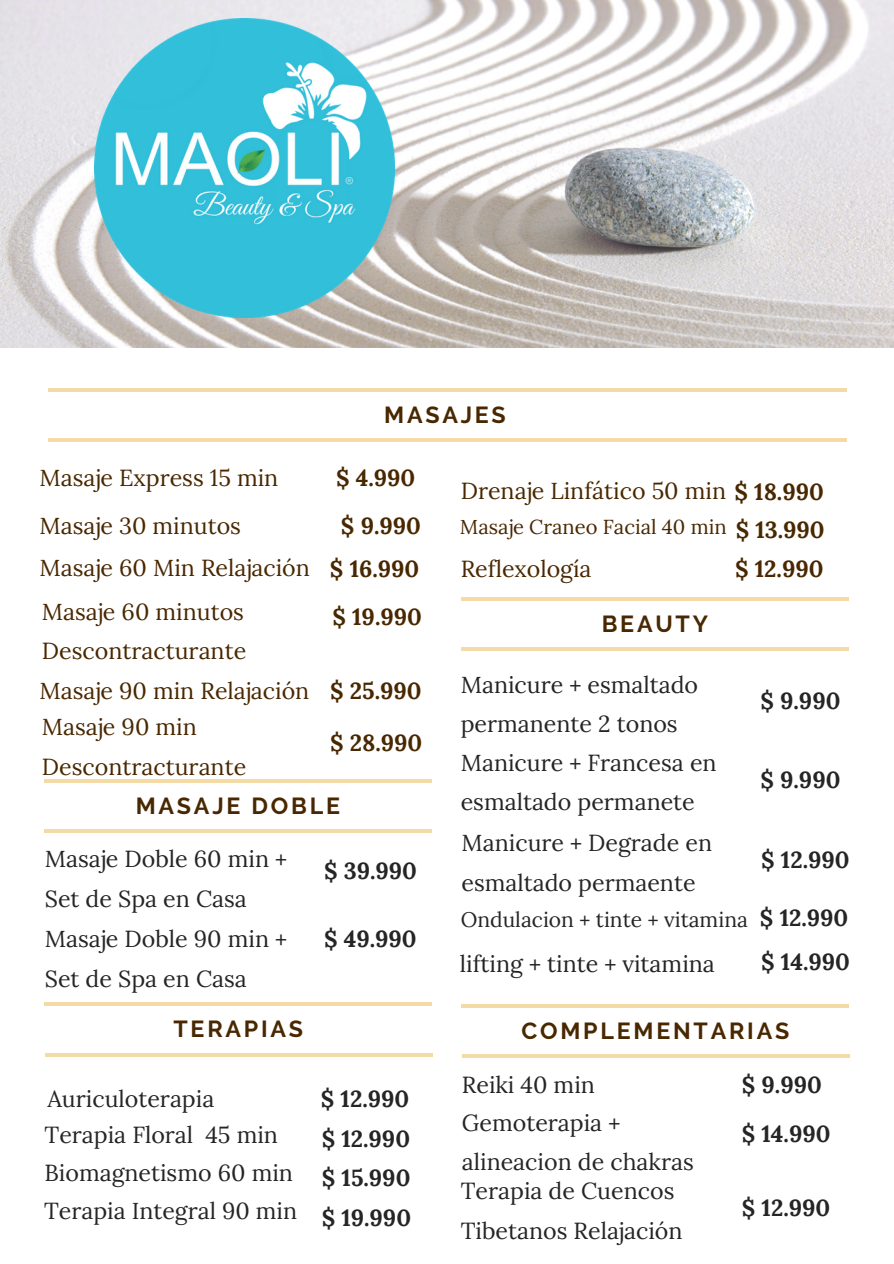
<style>
.page{position:relative;width:894px;height:1264px;background:#fff}
.page>*{position:absolute;margin:0;border:0;box-sizing:border-box;transform-origin:0 0}
.t1{font:23.25px/39.5px "Lora";color:#252525}
.t2{font:23.25px "Lora";color:#492801}
.t3{font:700 23.25px "Lora";color:#252525}
.t4{font:700 23.25px "Lora";color:#492801}
.t5{font:700 23.25px "Raleway";letter-spacing:.12em;color:#492801}
.t6{font:23.1px "Lora";color:#252525}
.t7{font:21px "Lora";color:#252525}
.t8{font:20.25px "Lora";color:#492801}
.s1{font-weight:700}
</style>
<div class="page">
<img style="left:0;top:0;width:893px;height:348px">
<hr style="left:48px;top:388px;width:798px;height:3px;background:#f4dba5">
<hr style="left:48px;top:438px;width:798px;height:3px;background:#f4dba5">
<hr style="left:44px;top:1002px;width:388px;height:4px;background:#f4dba5">
<svg style="left:45px;top:1053px;width:387px;height:3px"></svg>
<hr style="left:44px;top:779px;width:387px;height:4px;background:#f4dba5">
<hr style="left:44px;top:829px;width:388px;height:4px;background:#f4dba5">
<img style="left:94px;top:18px;width:300px;height:300px">
<hr style="left:461px;top:597px;width:387px;height:3px;background:#f4dba5">
<hr style="left:461px;top:647px;width:387px;height:4px;background:#f4dba5">
<hr style="left:461px;top:1004px;width:387px;height:3px;background:#f4dba5">
<hr style="left:461px;top:1054px;width:388px;height:3px;background:#f4dba5">
<p class="t5" style="left:384px;top:401px;width:123px">MASAJES</p>
<p class="t2" style="left:39px;top:463px;width:240px">Masaje Express 15 min</p>
<p class="t4" style="left:336px;top:463px;width:81px">$ 4.990</p>
<p class="t2" style="left:39px;top:510px;width:203px">Masaje 30 minutos</p>
<p class="t4" style="left:341px;top:510px;width:81px">$ 9.990</p>
<p class="t2" style="left:39px;top:552px;width:272px">Masaje 60 Min Relajación</p>
<p class="t4" style="left:330px;top:554px;width:91px">$ 16.990</p>
<p class="t2" style="left:42px;top:596px;width:203px">Masaje 60 minutos</p>
<p class="t2" style="left:42px;top:635px;width:206px">Descontracturante</p>
<p class="t2" style="left:39px;top:675px;width:271px">Masaje 90 min Relajación</p>
<p class="t2" style="left:42px;top:712px;width:156px">Masaje 90 min</p>
<p class="t2" style="left:42px;top:751px;width:206px">Descontracturante</p>
<p class="t4" style="left:332px;top:602px;width:91px">$ 19.990</p>
<p class="t4" style="left:330px;top:675px;width:93px">$ 25.990</p>
<p class="t4" style="left:330px;top:727px;width:94px">$ 28.990</p>
<p class="t5" style="left:136px;top:792px;width:206px">MASAJE DOBLE</p>
<p class="t1" style="left:45px;top:838px;width:244px">Masaje Doble 60 min +<br>Set de Spa en Casa</p>
<p class="t1" style="left:45px;top:919px;width:244px">Masaje Doble 90 min +<br>Set de Spa en Casa</p>
<p class="t3" style="left:324px;top:924px;width:94px">$ 49.990</p>
<p class="t3" style="left:324px;top:856px;width:94px">$ 39.990</p>
<p class="t5" style="left:173px;top:1015px;width:131px">TERAPIAS</p>
<p class="t1" style="left:47px;top:1078px;width:168px">Auriculoterapia</p>
<p class="t3" style="left:321px;top:1083px;width:90px">$ 12.990</p>
<p class="t1" style="left:44px;top:1114px;width:235px">Terapia Floral 45 min</p>
<p class="t3" style="left:321px;top:1123px;width:90px">$ 12.990</p>
<p class="t1" style="left:44px;top:1152px;width:250px">Biomagnetismo 60 min</p>
<p class="t3" style="left:322px;top:1162px;width:90px">$ 15.990</p>
<p class="t6" style="left:44px;top:1196px;width:254px">Terapia Integral 90 min</p>
<p class="t3" style="left:321px;top:1202px;width:91px">$ 19.990</p>
<p class="t2" style="left:460px;top:476px;width:364px">Drenaje Linfático 50 min <span class="s1">$ 18.990</span></p>
<p class="t8" style="left:460px;top:513px;width:268px">Masaje Craneo Facial 40 min</p>
<p class="t4" style="left:735px;top:515px;width:90px">$ 13.990</p>
<p class="t2" style="left:460px;top:554px;width:132px">Reflexología</p>
<p class="t4" style="left:735px;top:553px;width:90px">$ 12.990</p>
<p class="t5" style="left:601px;top:610px;width:108px">BEAUTY</p>
<p class="t1" style="left:460px;top:664px;width:239px">Manicure + esmaltado permanente 2 tonos</p>
<p class="t1" style="left:460px;top:742px;width:257px">Manicure + Francesa en esmaltado permanete</p>
<p class="t1" style="left:461px;top:823px;width:252px">Manicure + Degrade en esmaltado permaente</p>
<p class="t3" style="left:760px;top:685px;width:81px">$ 9.990</p>
<p class="t3" style="left:760px;top:764px;width:81px">$ 9.990</p>
<p class="t3" style="left:761px;top:845px;width:90px">$ 12.990</p>
<p class="t7" style="left:460px;top:905px;width:288px">Ondulacion + tinte + vitamina</p>
<p class="t3" style="left:759px;top:902px;width:90px">$ 12.990</p>
<p class="t1" style="left:460px;top:944px;width:256px">lifting + tinte + vitamina</p>
<p class="t3" style="left:761px;top:946px;width:90px">$ 14.990</p>
<p class="t5" style="left:521px;top:1016px;width:269px">COMPLEMENTARIAS</p>
<p class="t1" style="left:461px;top:1065px;width:135px">Reiki 40 min</p>
<p class="t3" style="left:741px;top:1069px;width:81px">$ 9.990</p>
<p class="t1" style="left:461px;top:1102px;width:233px">Gemoterapia + alineacion de chakras</p>
<p class="t3" style="left:741px;top:1118px;width:90px">$ 14.990</p>
<p class="t1" style="left:460px;top:1171px;width:223px">Terapia de Cuencos<br>Tibetanos Relajación</p>
<p class="t3" style="left:741px;top:1192px;width:90px">$ 12.990</p>
</div>
